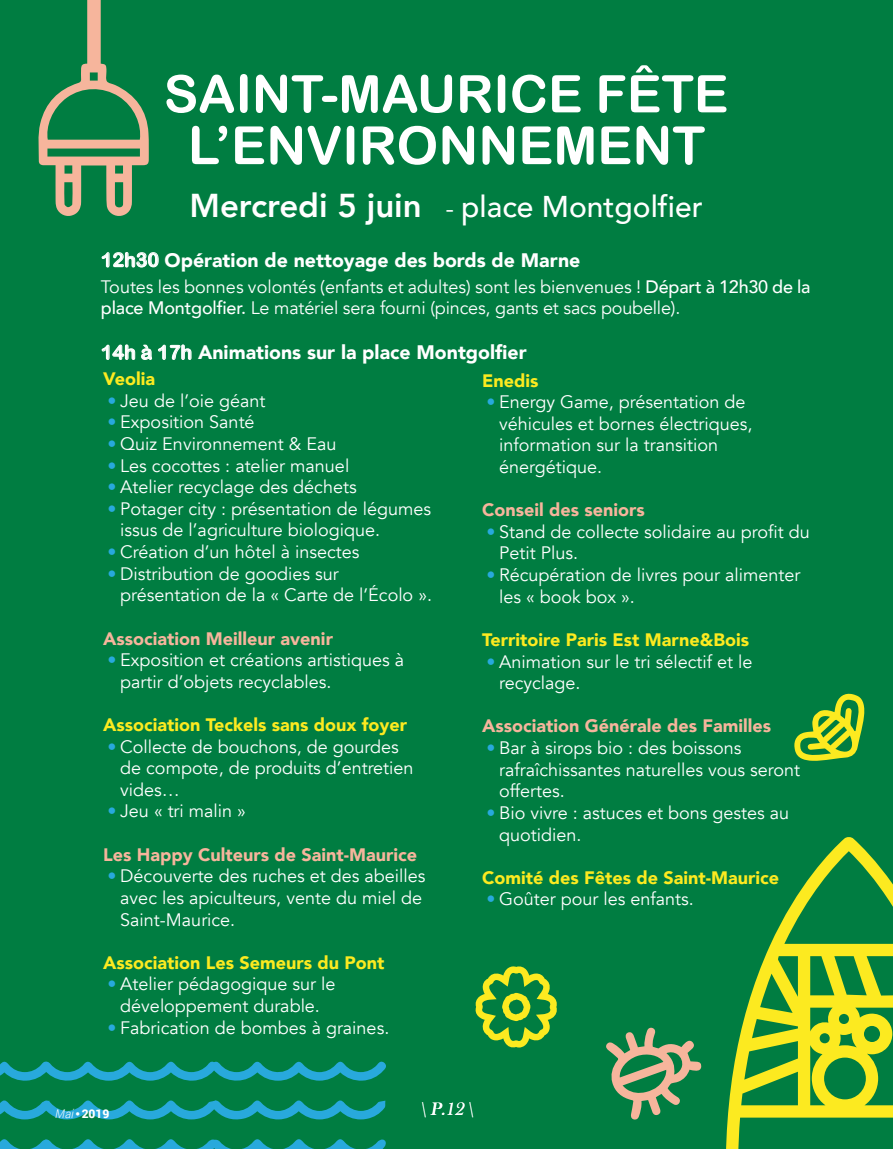
<style>
.page{position:relative;width:893px;height:1149px;background:#fff}
.page>*{position:absolute;margin:0;border:0;box-sizing:border-box;transform-origin:0 0}
.t1{font:51.9px "Arial Rounded MT Bold";color:#fff}
.t2{font:500 30px "Avenir";color:#fff}
.t3{font:900 19.5px "Avenir";color:#fff}
.t4{font:italic 18.45px "Bask Old Face";color:#fff}
.t5{font:18px/21.6px "Avenir";color:#fff}
.t6{font:900 18px "Avenir";color:#fcea20}
.t7{font:900 18px "Avenir";color:#f6b59c}
.t8{font:900 12px "Roboto";color:#fff}
.s1{font-weight:800;font-size:33px}
.s2{font-weight:400;font-size:26.1px}
.s3{font-family:"Arial Rounded MT Bold";font-weight:400}
.s4{font-weight:500}
.s5{color:#28a9dc}
.s6{font-weight:300;font-style:italic}
.s7{font-family:"Bask Old Face";font-weight:400}
</style>
<div class="page">
<div style="left:0;top:0;width:893px;height:1148px;background:#007d41"></div>
<svg style="left:726px;top:837px;width:167px;height:311px"></svg>
<svg style="left:102px;top:252px;width:57px;height:15px"></svg>
<svg style="left:102px;top:344px;width:33px;height:16px"></svg>
<svg style="left:141px;top:344px;width:11px;height:16px"></svg>
<svg style="left:158px;top:344px;width:34px;height:16px"></svg>
<svg style="left:606px;top:1027px;width:95px;height:92px"></svg>
<svg style="left:794px;top:693px;width:71px;height:67px"></svg>
<svg style="left:0;top:1139px;width:386px;height:9px"></svg>
<svg style="left:0;top:1100px;width:385px;height:20px"></svg>
<svg style="left:0;top:1061px;width:386px;height:20px"></svg>
<svg style="left:270px;top:126px;width:32px;height:39px"></svg>
<svg style="left:192px;top:126px;width:35px;height:38px"></svg>
<svg style="left:235px;top:126px;width:29px;height:38px"></svg>
<svg style="left:308px;top:126px;width:33px;height:39px"></svg>
<svg style="left:347px;top:126px;width:7px;height:39px"></svg>
<svg style="left:363px;top:126px;width:73px;height:39px"></svg>
<svg style="left:482px;top:126px;width:32px;height:39px"></svg>
<svg style="left:522px;top:126px;width:29px;height:38px"></svg>
<svg style="left:557px;top:126px;width:36px;height:39px"></svg>
<svg style="left:601px;top:126px;width:29px;height:38px"></svg>
<svg style="left:637px;top:126px;width:68px;height:39px"></svg>
<svg style="left:443px;top:126px;width:31px;height:39px"></svg>
<svg style="left:240px;top:74px;width:8px;height:39px"></svg>
<svg style="left:38px;top:63px;width:111px;height:153px"></svg>
<div style="left:87px;top:0;width:14px;height:65px;background:#f6b59c"></div>
<svg style="left:475px;top:966px;width:82px;height:81px"></svg>
<h1 class="t1" style="left:164px;top:63px;width:566px">SA NT-MAURICE FÊTE</h1>
<h2 class="t2" style="left:189px;top:180px;width:515px"><span class="s1">Mercredi 5 juin</span> <span class="s2">-</span> place Montgolfier</h2>
<p class="t3" style="left:101px;top:243px;width:481px"><span class="s3">12h30</span> Opération de nettoyage des bords de Marne</p>
<p class="t5" style="left:101px;top:276px;width:711px">Toutes les bonnes volontés (enfants et adultes) sont les bienvenues ! <span class="s4">Départ à 12h30 de la place Montgolfier.</span> Le matériel sera fourni (pinces, gants et sacs poubelle).</p>
<p class="t3" style="left:101px;top:335px;width:427px"><span class="s3">14h à 17h</span> Animations sur la place Montgolfier</p>
<p class="t6" style="left:103px;top:363px;width:54px">Veolia</p>
<p class="t5" style="left:108px;top:390px;width:159px"><span class="s5">•</span> Jeu de l’oie géant</p>
<p class="t5" style="left:108px;top:411px;width:149px"><span class="s5">•</span> Exposition Santé</p>
<p class="t5" style="left:108px;top:433px;width:230px"><span class="s5">•</span> Quiz Environnement &amp; Eau</p>
<p class="t5" style="left:108px;top:454px;width:243px"><span class="s5">•</span> Les cocottes : atelier manuel</p>
<p class="t5" style="left:108px;top:476px;width:251px"><span class="s5">•</span> Atelier recyclage des déchets</p>
<p class="t5" style="left:120px;top:498px;width:312px;text-indent:-13px"><span class="s5">•</span> Potager city : présentation de légumes issus de l’agriculture biologique.</p>
<p class="t5" style="left:108px;top:541px;width:253px"><span class="s5">•</span> Création d’un hôtel à insectes</p>
<p class="t5" style="left:120px;top:562px;width:313px;text-indent:-13px"><span class="s5">•</span> Distribution de goodies sur présentation de la « Carte de l’Écolo ».</p>
<p class="t7" style="left:103px;top:622px;width:231px">Association Meilleur avenir</p>
<p class="t5" style="left:120px;top:649px;width:285px;text-indent:-13px"><span class="s5">•</span> Exposition et créations artistiques à partir d’objets recyclables.</p>
<p class="t6" style="left:103px;top:709px;width:305px">Association Teckels sans doux foyer</p>
<p class="t5" style="left:120px;top:735px;width:295px;text-indent:-13px"><span class="s5">•</span> Collecte de bouchons, de gourdes de compote, de produits d’entretien vides…</p>
<p class="t5" style="left:108px;top:800px;width:140px"><span class="s5">•</span> Jeu « tri malin »</p>
<p class="t7" style="left:103px;top:838px;width:315px">Les Happy Culteurs de Saint-Maurice</p>
<p class="t5" style="left:120px;top:865px;width:307px;text-indent:-13px"><span class="s5">•</span> Découverte des ruches et des abeilles avec les apiculteurs, vente du miel de<br>Saint-Maurice.</p>
<p class="t6" style="left:103px;top:946px;width:283px">Association Les Semeurs du Pont</p>
<p class="t5" style="left:108px;top:973px;width:230px;text-align:center"><span class="s5">•</span> Atelier pédagogique sur le développement durable.</p>
<p class="t5" style="left:108px;top:1016px;width:283px"><span class="s5">•</span> Fabrication de bombes à graines.</p>
<p class="t6" style="left:482px;top:365px;width:58px">Enedis</p>
<p class="t5" style="left:499px;top:391px;width:255px;text-indent:-13px"><span class="s5">•</span> Energy Game, présentation de véhicules et bornes électriques, information sur la transition énergétique.</p>
<p class="t7" style="left:482px;top:494px;width:164px">Conseil des seniors</p>
<p class="t5" style="left:499px;top:521px;width:312px;text-indent:-13px"><span class="s5">•</span> Stand de collecte solidaire au profit du<br>Petit Plus.</p>
<p class="t5" style="left:499px;top:564px;width:303px;text-indent:-13px"><span class="s5">•</span> Récupération de livres pour alimenter les « book box ».</p>
<p class="t6" style="left:482px;top:624px;width:268px">Territoire Paris Est Marne&amp;Bois</p>
<p class="t5" style="left:499px;top:650px;width:255px;text-indent:-13px"><span class="s5">•</span> Animation sur le tri sélectif et le recyclage.</p>
<p class="t7" style="left:482px;top:710px;width:291px">Association Générale des Familles</p>
<p class="t5" style="left:499px;top:737px;width:302px;text-indent:-13px"><span class="s5">•</span> Bar à sirops bio : des boissons rafraîchissantes naturelles vous seront offertes.</p>
<p class="t5" style="left:499px;top:802px;width:292px;text-indent:-13px"><span class="s5">•</span> Bio vivre : astuces et bons gestes au quotidien.</p>
<p class="t6" style="left:482px;top:861px;width:298px">Comité des Fêtes de Saint-Maurice</p>
<p class="t5" style="left:486px;top:888px;width:209px"><span class="s5">•</span> Goûter pour les enfants.</p>
<p class="t8" style="left:55px;top:1104px;width:56px"><span class="s6">Mai</span><span class="s7">•</span>2019</p>
<p class="t4" style="left:420px;top:1098px;width:54px">\ P.12 \</p>
</div>
